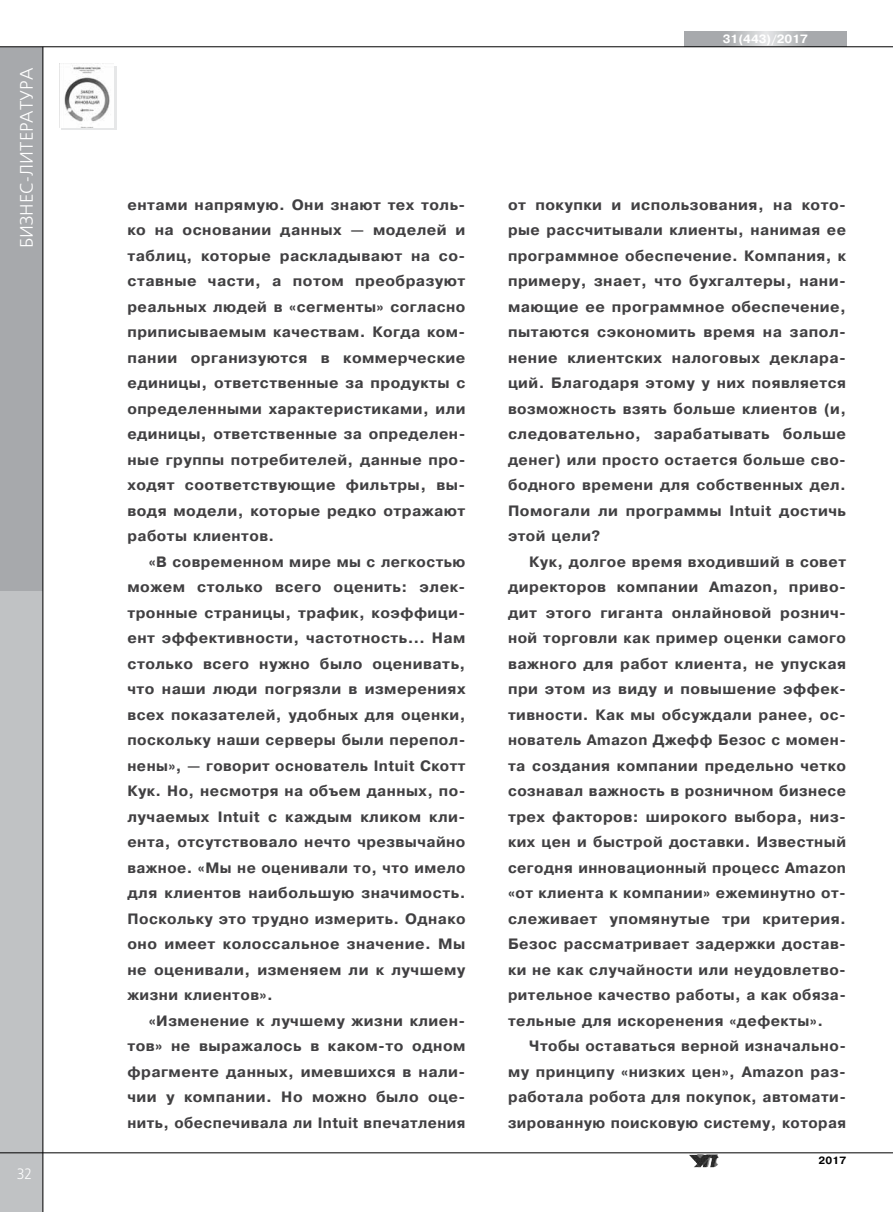
<style>
.page{position:relative;width:893px;height:1212px;background:#fff}
.page>*{position:absolute;margin:0;border:0;box-sizing:border-box;transform-origin:0 0}
.t1{font:18px "Free Set C";color:#fff}
.t2{font:700 15px/25.5px "Pragmatica";letter-spacing:.03em;color:#414042;text-align:justify}
.t3{font:15px "Free Set C";color:#fff;scale:.9 1}
.t4{font:700 12px "Pragmatica";color:#fff}
.t5{font:700 10.5px "Pragmatica";color:#000}
</style>
<div class="page">
<div style="left:0;top:147px;width:43px;height:1065px;background:#c0c2c4"></div>
<div style="left:0;top:47px;width:43px;height:543px;background:#a7a9ac"></div>
<img style="left:689px;top:1154px;width:30px;height:13px">
<svg style="left:685px;top:31px;width:161px;height:15px;background:#b6b8bb"></svg>
<hr style="left:43px;top:47px;width:1px;height:1165px;background:#000">
<hr style="left:0;top:46px;width:893px;height:1px;background:#000">
<hr style="left:0;top:1152px;width:893px;height:1px;background:#000">
<div style="left:61px;top:66px;width:56px;height:64px;background:linear-gradient(to right,#e6e7e8,#e6e7e8)"></div>
<img style="left:61px;top:65px;width:53px;height:62px">
<p class="t1" style="left:17px;top:248px;width:182px;rotate:-90deg">Бизнес-литература</p>
<p class="t3" style="left:17px;top:1165px;width:18px">32</p>
<p class="t4" style="left:723px;top:31px;width:87px">31(443)/2017</p>
<p class="t2" style="left:127px;top:192px;width:340px">ентами напрямую. Они знают тех толь&shy;ко на основании данных — моделей и таблиц, которые раскладывают на со&shy;ставные части, а потом преобразуют реальных людей в «сегменты» согласно приписываемым качествам. Когда ком&shy;пании организуются в коммерческие единицы, ответственные за продукты с определенными характеристиками, или единицы, ответственные за определен&shy;ные группы потребителей, данные про&shy;ходят соответствующие фильтры, вы&shy;водя модели, которые редко отражают работы клиентов.</p>
<p class="t2" style="left:127px;top:549px;width:340px;text-indent:21px">«В современном мире мы с легкостью можем столько всего оценить: элек&shy;тронные страницы, трафик, коэффици&shy;ент эффективности, частотность… Нам столько всего нужно было оценивать, что наши люди погрязли в измерениях всех показателей, удобных для оценки, поскольку наши серверы были перепол&shy;нены», — говорит основатель Intuit Скотт Кук. Но, несмотря на объем данных, по&shy;лучаемых Intuit с каждым кликом кли&shy;ента, отсутствовало нечто чрезвычайно важное. «Мы не оценивали то, что имело для клиентов наибольшую значимость.<br>Поскольку это трудно измерить. Однако оно имеет колоссальное значение. Мы не оценивали, изменяем ли к лучшему жизни клиентов».</p>
<p class="t2" style="left:127px;top:1008px;width:340px;text-indent:21px">«Изменение к лучшему жизни клиен&shy;тов» не выражалось в каком-то одном фрагменте данных, имевшихся в нали&shy;чии у компании. Но можно было оце&shy;нить, обеспечивала ли Intuit впечатления</p>
<p class="t2" style="left:508px;top:192px;width:340px">от покупки и использования, на кото&shy;рые рассчитывали клиенты, нанимая ее программное обеспечение. Компания, к примеру, знает, что бухгалтеры, нани&shy;мающие ее программное обеспечение, пытаются сэкономить время на запол&shy;нение клиентских налоговых деклара&shy;ций. Благодаря этому у них появляется возможность взять больше клиентов (и, следовательно, зарабатывать больше денег) или просто остается больше сво&shy;бодного времени для собственных дел.<br>Помогали ли программы Intuit достичь этой цели?</p>
<p class="t2" style="left:508px;top:549px;width:340px;text-indent:21px">Кук, долгое время входивший в совет директоров компании Amazon, приво&shy;дит этого гиганта онлайновой рознич&shy;ной торговли как пример оценки самого важного для работ клиента, не упуская при этом из виду и повышение эффек&shy;тивности. Как мы обсуждали ранее, ос&shy;нователь Amazon Джефф Безос с момен&shy;та создания компании предельно четко сознавал важность в розничном бизнесе трех факторов: широкого выбора, низ&shy;ких цен и быстрой доставки. Известный сегодня инновационный процесс Amazon «от клиента к компании» ежеминутно от&shy;слеживает упомянутые три критерия.<br>Безос рассматривает задержки достав&shy;ки не как случайности или неудовлетво&shy;рительное качество работы, а как обяза&shy;тельные для искоренения «дефекты».</p>
<p class="t2" style="left:508px;top:1033px;width:340px;text-indent:21px">Чтобы оставаться верной изначально&shy;му принципу «низких цен», Amazon раз&shy;работала робота для покупок, автомати&shy;зированную поисковую систему, которая</p>
<p class="t5" style="left:818px;top:1154px;width:29px">2017</p>
</div>
